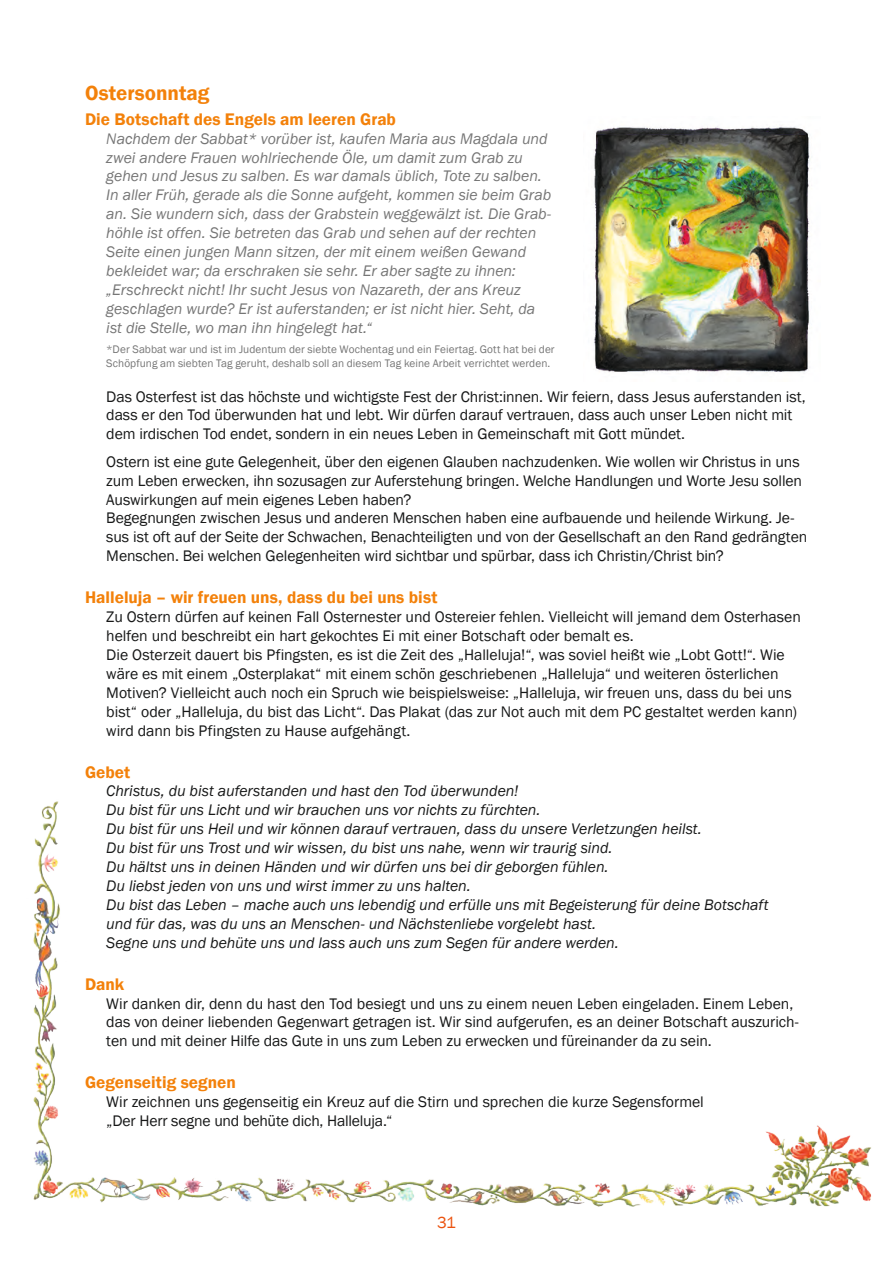
<style>
.page{position:relative;width:893px;height:1263px;background:#fff}
.page>*{position:absolute;margin:0;border:0;box-sizing:border-box;transform-origin:0 0}
.t1{font:600 21px "Franklin Gothic";color:#f3810a}
.t2{font:600 17.25px "Franklin Gothic";color:#f3810a}
.t3{font:16.5px "Franklin Gothic";color:#eb520e}
.t4{font:15.75px/18.9px "Franklin Gothic";letter-spacing:-.005em;color:#171818}
.t5{font:italic 15.75px/18.9px "Franklin Gothic";color:#767676}
.t6{font:italic 15.75px "Franklin Gothic";color:#171818}
.t7{font:11.25px "Franklin Gothic";letter-spacing:.005em;color:#767676}
</style>
<div class="page">
<img style="left:594px;top:125px;width:216px;height:248px">
<img style="left:33px;top:801px;width:839px;height:406px">
<p class="t1" style="left:85px;top:80px;width:126px">Ostersonntag</p>
<p class="t2" style="left:85px;top:108px;width:312px">Die Botschaft des Engels am leeren Grab</p>
<p class="t5" style="left:106px;top:129px;width:446px">Nachdem der Sabbat* vorüber ist, kaufen Maria aus Magdala und zwei andere Frauen wohlriechende Öle, um damit zum Grab zu gehen und Jesus zu salben. Es war damals üblich, Tote zu salben.<br>In aller Früh, gerade als die Sonne aufgeht, kommen sie beim Grab an. Sie wundern sich, dass der Grabstein weggewälzt ist. Die Grab&shy;höhle ist offen. Sie betreten das Grab und sehen auf der rechten Seite einen jungen Mann sitzen, der mit einem weißen Gewand bekleidet war; da erschraken sie sehr. Er aber sagte zu ihnen: „Erschreckt nicht! Ihr sucht Jesus von Nazareth, der ans Kreuz geschlagen wurde? Er ist auferstanden; er ist nicht hier. Seht, da ist die Stelle, wo man ihn hingelegt hat.“</p>
<p class="t7" style="left:106px;top:343px;width:450px">*Der Sabbat war und ist im Judentum der siebte Wochentag und ein Feiertag. Gott hat bei der</p>
<p class="t7" style="left:106px;top:356px;width:445px">Schöpfung am siebten Tag geruht, deshalb soll an diesem Tag keine Arbeit verrichtet werden.</p>
<p class="t4" style="left:106px;top:387px;width:701px">Das Osterfest ist das höchste und wichtigste Fest der Christ:innen. Wir feiern, dass Jesus auferstanden ist, dass er den Tod überwunden hat und lebt. Wir dürfen darauf vertrauen, dass auch unser Leben nicht mit dem irdischen Tod endet, sondern in ein neues Leben in Gemeinschaft mit Gott mündet.</p>
<p class="t4" style="left:106px;top:452px;width:697px">Ostern ist eine gute Gelegenheit, über den eigenen Glauben nachzudenken. Wie wollen wir Christus in uns zum Leben erwecken, ihn sozusagen zur Auferstehung bringen. Welche Handlungen und Worte Jesu sollen<br>Auswirkungen auf mein eigenes Leben haben?</p>
<p class="t4" style="left:106px;top:509px;width:702px">Begegnungen zwischen Jesus und anderen Menschen haben eine aufbauende und heilende Wirkung. Je&shy;sus ist oft auf der Seite der Schwachen, Benachteiligten und von der Gesellschaft an den Rand gedrängten<br>Menschen. Bei welchen Gelegenheiten wird sichtbar und spürbar, dass ich Christin/Christ bin?</p>
<p class="t2" style="left:85px;top:587px;width:354px">Halleluja – wir freuen uns, dass du bei uns bist</p>
<p class="t4" style="left:106px;top:608px;width:696px">Zu Ostern dürfen auf keinen Fall Osternester und Ostereier fehlen. Vielleicht will jemand dem Osterhasen helfen und beschreibt ein hart gekochtes Ei mit einer Botschaft oder bemalt es.</p>
<p class="t4" style="left:106px;top:646px;width:692px">Die Osterzeit dauert bis Pfingsten, es ist die Zeit des „Halleluja!“, was soviel heißt wie „Lobt Gott!“. Wie wäre es mit einem „Osterplakat“ mit einem schön geschriebenen „Halleluja“ und weiteren österlichen Motiven? Vielleicht auch noch ein Spruch wie beispielsweise: „Halleluja, wir freuen uns, dass du bei uns bist“ oder „Halleluja, du bist das Licht“. Das Plakat (das zur Not auch mit dem PC gestaltet werden kann) wird dann bis Pfingsten zu Hause aufgehängt.</p>
<p class="t2" style="left:85px;top:761px;width:47px">Gebet</p>
<p class="t6" style="left:106px;top:781px;width:414px">Christus, du bist auferstanden und hast den Tod überwunden!</p>
<p class="t6" style="left:106px;top:800px;width:436px">Du bist für uns Licht und wir brauchen uns vor nichts zu fürchten.</p>
<p class="t6" style="left:106px;top:819px;width:597px">Du bist für uns Heil und wir können darauf vertrauen, dass du unsere Verletzungen heilst.</p>
<p class="t6" style="left:106px;top:838px;width:508px">Du bist für uns Trost und wir wissen, du bist uns nahe, wenn wir traurig sind.</p>
<p class="t6" style="left:106px;top:857px;width:504px">Du hältst uns in deinen Händen und wir dürfen uns bei dir geborgen fühlen.</p>
<p class="t6" style="left:106px;top:876px;width:366px">Du liebst jeden von uns und wirst immer zu uns halten.</p>
<p class="t6" style="left:106px;top:895px;width:664px">Du bist das Leben – mache auch uns lebendig und erfülle uns mit Begeisterung für deine Botschaft</p>
<p class="t6" style="left:106px;top:914px;width:491px">und für das, was du uns an Menschen- und Nächstenliebe vorgelebt hast.</p>
<p class="t6" style="left:106px;top:932px;width:514px">Segne uns und behüte uns und lass auch uns zum Segen für andere werden.</p>
<p class="t2" style="left:85px;top:973px;width:41px">Dank</p>
<p class="t4" style="left:106px;top:994px;width:694px">Wir danken dir, denn du hast den Tod besiegt und uns zu einem neuen Leben eingeladen. Einem Leben, das von deiner liebenden Gegenwart getragen ist. Wir sind aufgerufen, es an deiner Botschaft auszurich&shy;ten und mit deiner Hilfe das Gute in uns zum Leben zu erwecken und füreinander da zu sein.</p>
<p class="t2" style="left:85px;top:1072px;width:152px">Gegenseitig segnen</p>
<p class="t4" style="left:106px;top:1093px;width:599px">Wir zeichnen uns gegenseitig ein Kreuz auf die Stirn und sprechen die kurze Segensformel</p>
<p class="t4" style="left:106px;top:1112px;width:287px">„Der Herr segne und behüte dich, Halleluja.“</p>
<p class="t3" style="left:437px;top:1212px;width:20px">31</p>
</div>
